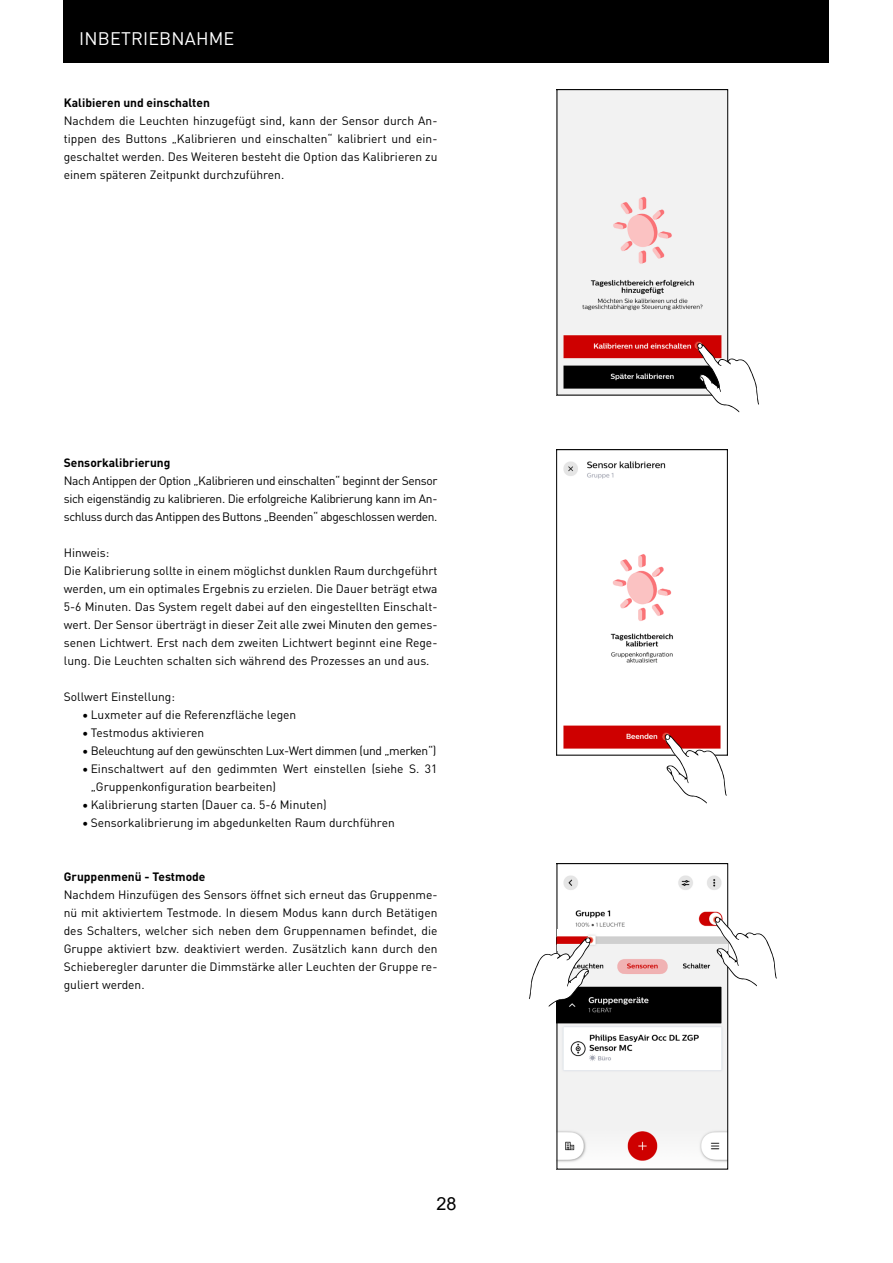
<style>
.page{position:relative;width:893px;height:1263px;background:#fff}
.page>*{position:absolute;margin:0;border:0;box-sizing:border-box;transform-origin:0 0}
.t1{font:18px "DIN Pro";letter-spacing:.01em;color:#fff}
.t2{font:18px "Arial";color:#000}
.t3{font:12px/18px "DIN Pro";color:#000;text-align:justify}
.t4{font:700 12px "DIN Pro";color:#000}
.t5{font:12px "DIN Pro";letter-spacing:-.03em;color:#000}
</style>
<div class="page">
<div style="left:64px;top:0;width:765px;height:63px;background:#000"></div>
<img style="left:563px;top:461px;width:158px;height:288px">
<div style="left:556px;top:449px;width:172px;height:306px;border:1px solid #000"></div>
<img style="left:559px;top:91px;width:167px;height:302px">
<div style="left:557px;top:89px;width:171px;height:306px;border:1px solid #000"></div>
<svg style="left:694px;top:341px;width:65px;height:71px"></svg>
<svg style="left:662px;top:732px;width:65px;height:71px"></svg>
<img style="left:559px;top:875px;width:167px;height:287px">
<div style="left:557px;top:863px;width:171px;height:306px;border:1px solid #000"></div>
<img style="left:557px;top:930px;width:155px;height:20px">
<svg style="left:529px;top:935px;width:65px;height:72px"></svg>
<svg style="left:712px;top:915px;width:65px;height:71px"></svg>
<h1 class="t1" style="left:79px;top:24px;width:157px">INBETRIEBNAHME</h1>
<p class="t4" style="left:64px;top:94px;width:148px">Kalibieren und einschalten</p>
<p class="t3" style="left:64px;top:111px;width:375px">Nachdem die Leuchten hinzugefügt sind, kann der Sensor durch An&shy;tippen des Buttons „Kalibrieren und einschalten“ kalibriert und ein&shy;geschaltet werden. Des Weiteren besteht die Option das Kalibrieren zu einem späteren Zeitpunkt durchzuführen.</p>
<p class="t4" style="left:64px;top:454px;width:108px">Sensorkalibrierung</p>
<p class="t3" style="left:64px;top:471px;width:375px">Nach Antippen der Option „Kalibrieren und einschalten“ beginnt der Sensor sich eigenständig zu kalibrieren. Die erfolgreiche Kalibrierung kann im An&shy;schluss durch das Antippen des Buttons „Beenden“ abgeschlossen werden.</p>
<p class="t3" style="left:64px;top:543px;width:375px;text-align:left">Hinweis:<br>Die Kalibrierung sollte in einem möglichst dunklen Raum durchgeführt werden, um ein optimales Ergebnis zu erzielen. Die Dauer beträgt etwa 5-6 Minuten. Das System regelt dabei auf den eingestellten Einschalt&shy;wert. Der Sensor überträgt in dieser Zeit alle zwei Minuten den gemes&shy;senen Lichtwert. Erst nach dem zweiten Lichtwert beginnt eine Rege&shy;lung. Die Leuchten schalten sich während des Prozesses an und aus.</p>
<p class="t3" style="left:64px;top:687px;width:113px">Sollwert Einstellung:</p>
<p class="t3" style="left:82px;top:705px;width:216px">• Luxmeter auf die Referenzfläche legen</p>
<p class="t3" style="left:82px;top:723px;width:123px">• Testmodus aktivieren</p>
<p class="t5" style="left:82px;top:742px;width:356px">• Beleuchtung auf den gewünschten Lux-Wert dimmen (und „merken“)</p>
<p class="t3" style="left:91px;top:759px;width:348px;text-indent:-9px">• Einschaltwert auf den gedimmten Wert einstellen (siehe S. 31 „Gruppenkonfiguration bearbeiten)</p>
<p class="t3" style="left:82px;top:795px;width:246px">• Kalibrierung starten (Dauer ca. 5-6 Minuten)</p>
<p class="t3" style="left:82px;top:813px;width:314px">• Sensorkalibrierung im abgedunkelten Raum durchführen</p>
<p class="t4" style="left:64px;top:868px;width:143px">Gruppenmenü - Testmode</p>
<p class="t3" style="left:64px;top:885px;width:375px">Nachdem Hinzufügen des Sensors öffnet sich erneut das Gruppenme&shy;nü mit aktiviertem Testmode. In diesem Modus kann durch Betätigen des Schalters, welcher sich neben dem Gruppennamen befindet, die Gruppe aktiviert bzw. deaktiviert werden. Zusätzlich kann durch den Schieberegler darunter die Dimmstärke aller Leuchten der Gruppe re&shy;guliert werden.</p>
<h1 class="t2" style="left:436px;top:1191px;width:22px">28</h1>
</div>
